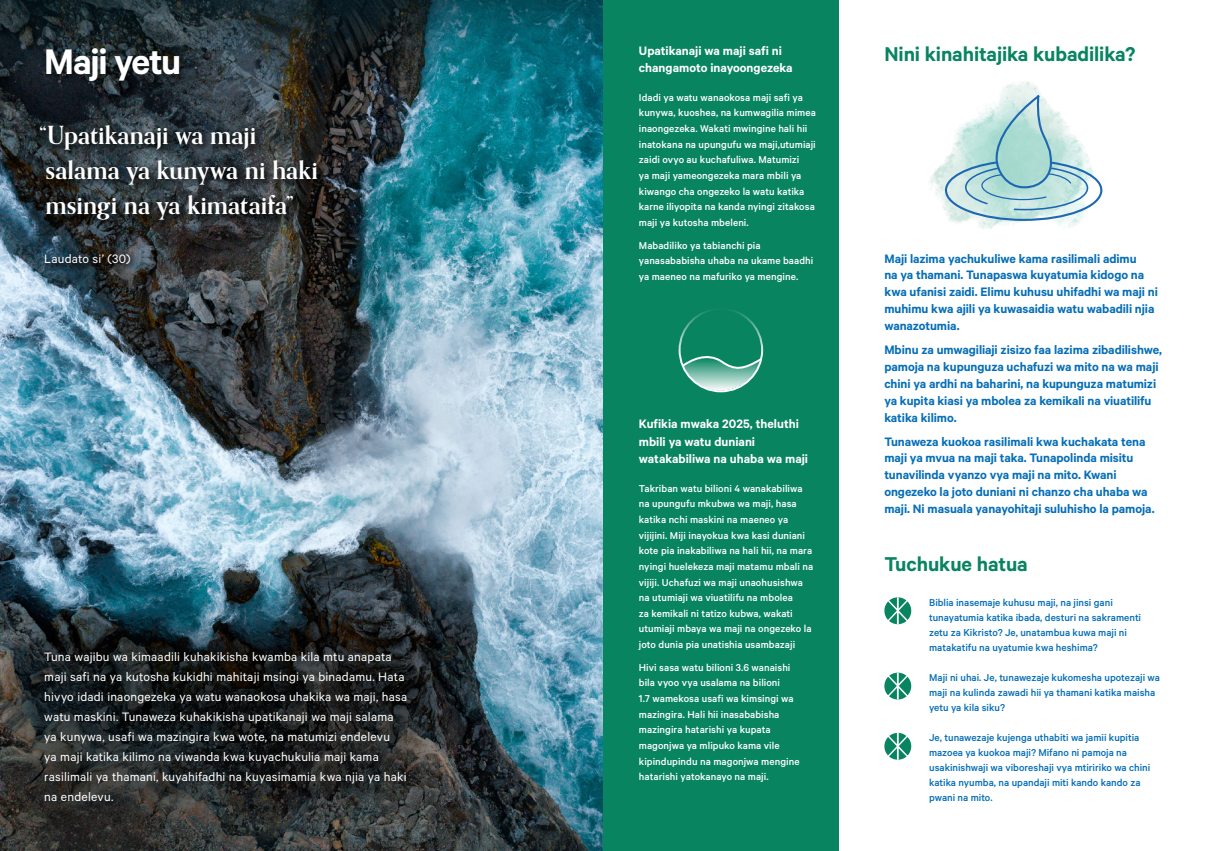
<style>
.page{position:relative;width:1205px;height:851px;background:#fff}
.page>*{position:absolute;margin:0;border:0;box-sizing:border-box;transform-origin:0 0}
.Main_title_left{font:600 40px "Calibre";letter-spacing:-.035em;color:#fff}
.Quote_Encyclical{font:700 25px/35px "Orpheus Pro";letter-spacing:.005em;color:#fff}
.Main_titles_right{font:600 22.5px "Calibre";letter-spacing:-.005em;color:#088461}
.What_Can_We_do_paragraph{font:600 13.75px/16.9px "Calibre";letter-spacing:-.005em;color:#056eb7}
.Intro_left{font:13.75px/20px "Calibre";letter-spacing:.01em;color:#fff}
.Titles_Facts{font:600 13.75px/17.5px "Calibre";color:#fff}
.Reference{font:13.75px "Calibre";letter-spacing:.015em;color:#fff}
.Copy_Facts{font:500 11.25px/15.6px "Calibre";letter-spacing:.005em;color:#fff}
.Questions{font:500 11.25px/15px "Calibre";color:#056eb7}
</style>
<div class="page">
<div style="left:602px;top:0;width:237px;height:850px;background:#088461"></div>
<img style="left:0;top:134px;width:602px;height:496px">
<img style="left:483px;top:630px;width:119px;height:220px">
<img style="left:0;top:0;width:602px;height:134px">
<svg style="left:681px;top:351px;width:83px;height:39px"></svg>
<div style="left:678px;top:308px;width:85px;height:84px;border:2px solid #fff;border-radius:50%"></div>
<div style="left:0;top:578px;width:483px;height:272px;background:#000;opacity:.5"></div>
<div style="left:41px;top:250px;width:98px;height:23px;background:#000;opacity:.5"></div>
<div style="left:36px;top:121px;width:291px;height:108px;background:#000;opacity:.5"></div>
<div style="left:42px;top:44px;width:147px;height:47px;background:#000;opacity:.5"></div>
<svg style="left:884px;top:597px;width:27px;height:27px"></svg>
<svg style="left:884px;top:672px;width:27px;height:27px"></svg>
<svg style="left:884px;top:732px;width:27px;height:27px"></svg>
<img style="left:929px;top:81px;width:151px;height:148px">
<svg style="left:944px;top:93px;width:159px;height:129px"></svg>
<p class="Main_title_left" style="left:44px;top:38px;width:139px">Maji yetu</p>
<p class="Quote_Encyclical" style="left:39px;top:117px;width:280px">“Upatikanaji wa maji salama ya kunywa ni haki msingi na ya kimataifa”</p>
<p class="Reference" style="left:44px;top:251px;width:88px">Laudato si’ (30)</p>
<p class="Intro_left" style="left:44px;top:646px;width:365px">Tuna wajibu wa kimaadili kuhakikisha kwamba kila mtu anapata maji safi na ya kutosha kukidhi mahitaji msingi ya binadamu. Hata hivyo idadi inaongezeka ya watu wanaokosa uhakika wa maji, hasa watu maskini. Tunaweza kuhakikisha upatikanaji wa maji salama ya kunywa, usafi wa mazingira kwa wote, na matumizi endelevu<br>ya maji katika kilimo na viwanda kwa kuyachukulia maji kama rasilimali ya thamani, kuyahifadhi na kuyasimamia kwa njia ya haki na endelevu.</p>
<p class="Titles_Facts" style="left:639px;top:41px;width:155px">Upatikanaji wa maji safi ni changamoto inayoongezeka</p>
<p class="Copy_Facts" style="left:639px;top:89px;width:179px">Idadi ya watu wanaokosa maji safi ya kunywa, kuoshea, na kumwagilia mimea inaongezeka. Wakati mwingine hali hii inatokana na upungufu wa maji,utumiaji zaidi ovyo au kuchafuliwa. Matumizi<br>ya maji yameongezeka mara mbili ya kiwango cha ongezeko la watu katika karne iliyopita na kanda nyingi zitakosa maji ya kutosha mbeleni.</p>
<p class="Copy_Facts" style="left:639px;top:237px;width:176px">Mabadiliko ya tabianchi pia yanasababisha uhaba na ukame baadhi ya maeneo na mafuriko ya mengine.</p>
<p class="Titles_Facts" style="left:639px;top:414px;width:171px">Kufikia mwaka 2025, theluthi mbili ya watu duniani watakabiliwa na uhaba wa maji</p>
<p class="Copy_Facts" style="left:639px;top:480px;width:176px">Takriban watu bilioni 4 wanakabiliwa na upungufu mkubwa wa maji, hasa katika nchi maskini na maeneo ya vijijini. Miji inayokua kwa kasi duniani kote pia inakabiliwa na hali hii, na mara nyingi huelekeza maji matamu mbali na vijiji. Uchafuzi wa maji unaohusishwa na utumiaji wa viuatilifu na mbolea<br>za kemikali ni tatizo kubwa, wakati utumiaji mbaya wa maji na ongezeko la joto dunia pia unatishia usambazaji</p>
<p class="Copy_Facts" style="left:639px;top:659px;width:162px">Hivi sasa watu bilioni 3.6 wanaishi bila vyoo vya usalama na bilioni<br>1.7 wamekosa usafi wa kimsingi wa mazingira. Hali hii inasababisha mazingira hatarishi ya kupata magonjwa ya mlipuko kama vile kipindupindu na magonjwa mengine hatarishi yatokanayo na maji.</p>
<p class="Main_titles_right" style="left:884px;top:41px;width:252px">Nini kinahitajika kubadilika?</p>
<p class="What_Can_We_do_paragraph" style="left:884px;top:249px;width:275px">Maji lazima yachukuliwe kama rasilimali adimu<br>na ya thamani. Tunapaswa kuyatumia kidogo na kwa ufanisi zaidi. Elimu kuhusu uhifadhi wa maji ni muhimu kwa ajili ya kuwasaidia watu wabadili njia wanazotumia.</p>
<p class="What_Can_We_do_paragraph" style="left:884px;top:341px;width:279px">Mbinu za umwagiliaji zisizo faa lazima zibadilishwe, pamoja na kupunguza uchafuzi wa mito na wa maji chini ya ardhi na baharini, na kupunguza matumizi ya kupita kiasi ya mbolea za kemikali na viuatilifu katika kilimo.</p>
<p class="What_Can_We_do_paragraph" style="left:884px;top:432px;width:272px">Tunaweza kuokoa rasilimali kwa kuchakata tena maji ya mvua na maji taka. Tunapolinda misitu tunavilinda vyanzo vya maji na mito. Kwani ongezeko la joto duniani ni chanzo cha uhaba wa maji. Ni masuala yanayohitaji suluhisho la pamoja.</p>
<p class="Main_titles_right" style="left:884px;top:551px;width:145px">Tuchukue hatua</p>
<p class="Questions" style="left:929px;top:594px;width:213px">Biblia inasemaje kuhusu maji, na jinsi gani tunayatumia katika ibada, desturi na sakramenti zetu za Kikristo? Je, unatambua kuwa maji ni matakatifu na uyatumie kwa heshima?</p>
<p class="Questions" style="left:929px;top:669px;width:232px">Maji ni uhai. Je, tunawezaje kukomesha upotezaji wa maji na kulinda zawadi hii ya thamani katika maisha yetu ya kila siku?</p>
<p class="Questions" style="left:929px;top:729px;width:223px">Je, tunawezaje kujenga uthabiti wa jamii kupitia mazoea ya kuokoa maji? Mifano ni pamoja na usakinishwaji wa viboreshaji vya mtiririko wa chini katika nyumba, na upandaji miti kando kando za pwani na mito.</p>
</div>
